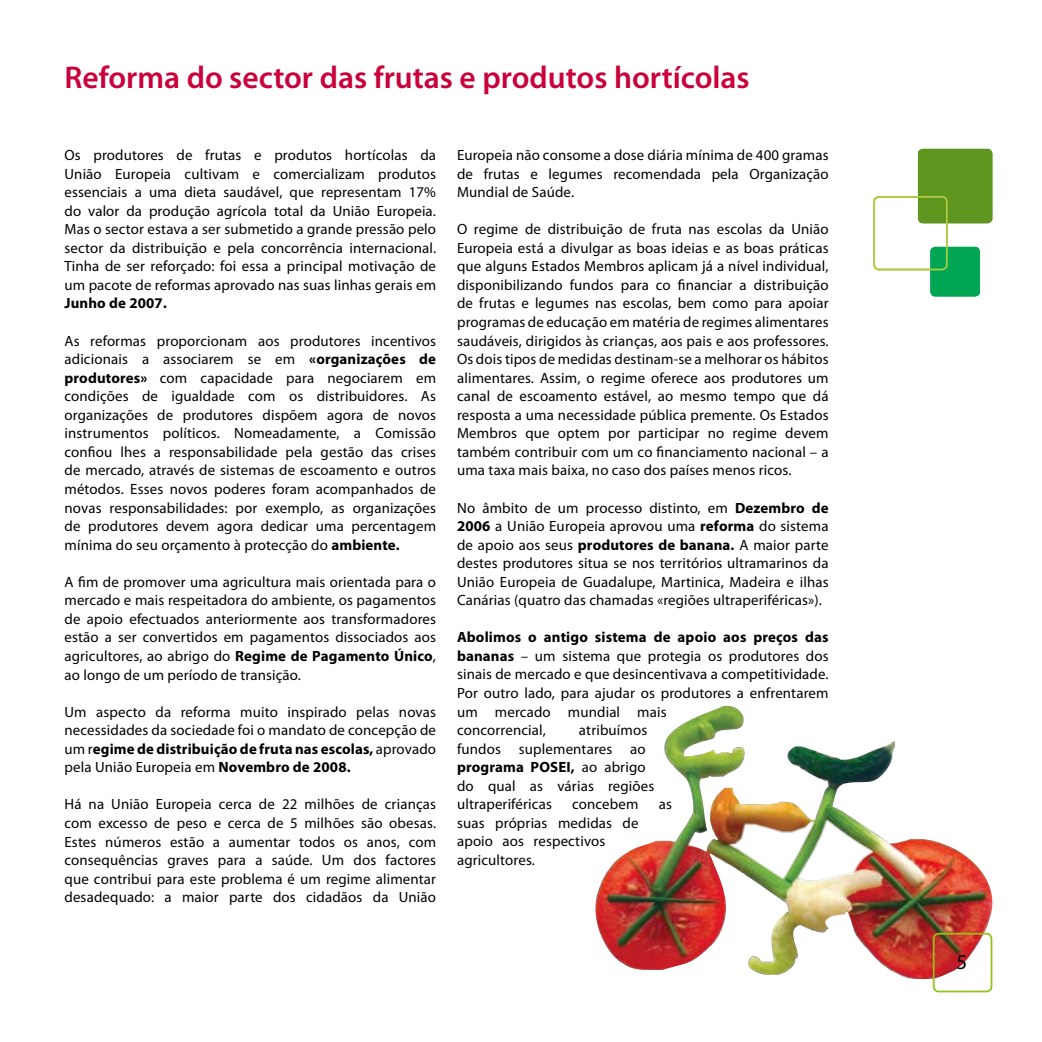
<style>
.page{position:relative;width:1042px;height:1042px;background:#fff}
.page>*{position:absolute;margin:0;border:0;box-sizing:border-box;transform-origin:0 0}
.t1{font:600 31.5px "Myriad Pro";color:#ca003b}
.t2{font:21px "Myriad Pro";color:#000}
.t3{font:14.88px/18.6px "Myriad Pro";letter-spacing:.01em;color:#000;text-align:justify}
.t4{font:700 14.88px "Myriad Pro";letter-spacing:.01em;color:#000}
.s1{font-weight:700}
</style>
<div class="page">
<img style="left:595px;top:706px;width:397px;height:273px">
<div style="left:933px;top:933px;width:59px;height:59px;border:2px solid #93c11a;border-radius:5px"></div>
<div style="left:918px;top:149px;width:74px;height:74px;background:#5e961f;border-radius:5px"></div>
<div style="left:930px;top:247px;width:50px;height:49px;background:#00a652;border-radius:5px"></div>
<div style="left:873px;top:196px;width:74px;height:74px;border:2px solid #aecb44;border-radius:5px"></div>
<h1 class="t1" style="left:64px;top:57px;width:687px">Reforma do sector das frutas e produtos hortícolas</h1>
<p class="t3" style="left:64px;top:145px;width:373px">Os produtores de frutas e produtos hortícolas da União Europeia cultivam e comercializam produtos essenciais a uma dieta saudável, que representam 17% do valor da produção agrícola total da União Europeia.<br>Mas o sector estava a ser submetido a grande pressão pelo sector da distribuição e pela concorrência internacional.<br>Tinha de ser reforçado: foi essa a principal motivação de um pacote de reformas aprovado nas suas linhas gerais em</p>
<p class="t4" style="left:64px;top:294px;width:104px">Junho de 2007.</p>
<p class="t3" style="left:64px;top:331px;width:373px">As reformas proporcionam aos produtores incentivos adicionais a associarem se em <span class="s1">«organizações de produtores»</span> com capacidade para negociarem em condições de igualdade com os distribuidores. As organizações de produtores dispõem agora de novos instrumentos políticos. Nomeadamente, a Comissão confiou lhes a responsabilidade pela gestão das crises de mercado, através de sistemas de escoamento e outros métodos. Esses novos poderes foram acompanhados de novas responsabilidades: por exemplo, as organizações de produtores devem agora dedicar uma percentagem mínima do seu orçamento à protecção do <span class="s1">ambiente.</span></p>
<p class="t3" style="left:64px;top:572px;width:373px">A fim de promover uma agricultura mais orientada para o mercado e mais respeitadora do ambiente, os pagamentos de apoio efectuados anteriormente aos transformadores estão a ser convertidos em pagamentos dissociados aos agricultores, ao abrigo do <span class="s1">Regime de Pagamento Único</span>, ao longo de um período de transição.</p>
<p class="t3" style="left:64px;top:702px;width:373px">Um aspecto da reforma muito inspirado pelas novas necessidades da sociedade foi o mandato de concepção de um r<span class="s1">egime de distribuição de fruta nas escolas,</span> aprovado pela União Europeia em <span class="s1">Novembro de 2008.</span></p>
<p class="t3" style="left:64px;top:795px;width:373px">Há na União Europeia cerca de 22 milhões de crianças com excesso de peso e cerca de 5 milhões são obesas.<br>Estes números estão a aumentar todos os anos, com consequências graves para a saúde. Um dos factores que contribui para este problema é um regime alimentar desadequado: a maior parte dos cidadãos da União</p>
<p class="t3" style="left:457px;top:145px;width:373px">Europeia não consome a dose diária mínima de 400 gramas de frutas e legumes recomendada pela Organização Mundial de Saúde.</p>
<p class="t3" style="left:457px;top:220px;width:373px">O regime de distribuição de fruta nas escolas da União Europeia está a divulgar as boas ideias e as boas práticas que alguns Estados Membros aplicam já a nível individual, disponibilizando fundos para co financiar a distribuição de frutas e legumes nas escolas, bem como para apoiar programas de educação em matéria de regimes alimentares saudáveis, dirigidos às crianças, aos pais e aos professores.<br>Os dois tipos de medidas destinam-se a melhorar os hábitos alimentares. Assim, o regime oferece aos produtores um canal de escoamento estável, ao mesmo tempo que dá resposta a uma necessidade pública premente. Os Estados Membros que optem por participar no regime devem também contribuir com um co financiamento nacional – a uma taxa mais baixa, no caso dos países menos ricos.</p>
<p class="t3" style="left:457px;top:498px;width:373px">No âmbito de um processo distinto, em <span class="s1">Dezembro de 2006</span> a União Europeia aprovou uma <span class="s1">reforma</span> do sistema de apoio aos seus <span class="s1">produtores de banana.</span> A maior parte destes produtores situa se nos territórios ultramarinos da União Europeia de Guadalupe, Martinica, Madeira e ilhas Canárias (quatro das chamadas «regiões ultraperiféricas»).</p>
<p class="t3" style="left:457px;top:628px;width:373px;text-align:left"><span class="s1">Abolimos o antigo sistema de apoio aos preços das bananas</span> – um sistema que protegia os produtores dos sinais de mercado e que desincentivava a competitividade.<br>Por outro lado, para ajudar os produtores a enfrentarem um mercado mundial mais<br>concorrencial,</p>
<p class="t3" style="left:457px;top:720px;width:199px;text-align:left;text-indent:122px">atribuímos fundos suplementares ao <span class="s1">programa POSEI,</span> ao abrigo do qual as várias regiões ultraperiféricas</p>
<p class="t3" style="left:572px;top:795px;width:68px">concebem</p>
<p class="t3" style="left:659px;top:795px;width:15px">as</p>
<p class="t3" style="left:457px;top:813px;width:183px;text-align:left">suas próprias medidas de apoio aos respectivos agricultores.</p>
<h2 class="t2" style="left:956px;top:949px;width:12px">5</h2>
</div>
